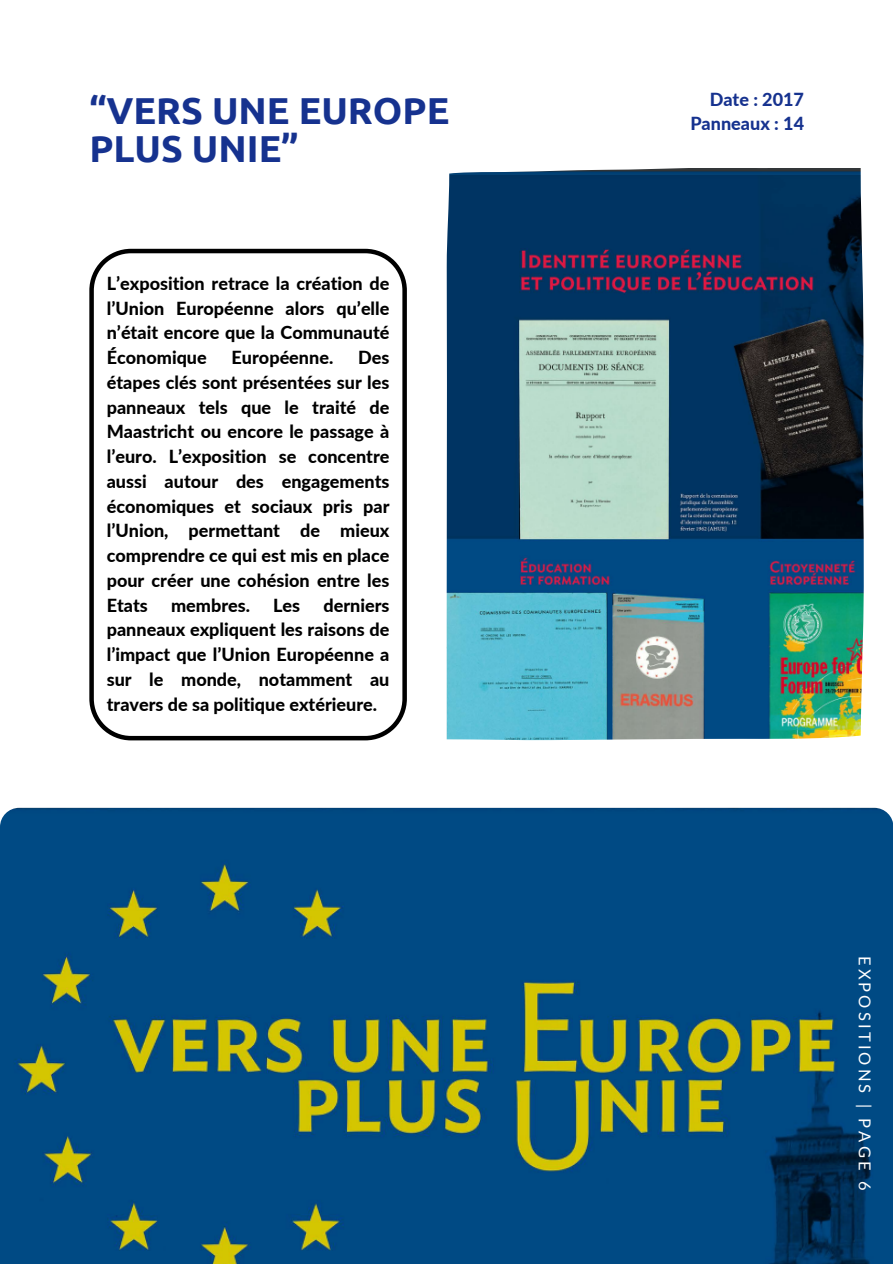
<style>
.page{position:relative;width:893px;height:1264px;background:#fff}
.page>*{position:absolute;margin:0;border:0;box-sizing:border-box;transform-origin:0 0}
.t1{font:700 37.5px/38.2px "Ubuntu";color:#16328f}
.t2{font:800 18px/24.8px "Lato";color:#000;text-align:justify}
.t3{font:800 18px/24.8px "Lato";color:#16328f;text-align:right}
.t4{font:16.5px "Lato";letter-spacing:.19em;color:#fff}
</style>
<div class="page">
<svg style="left:89px;top:249px;width:318px;height:491px"></svg>
<img style="left:446px;top:169px;width:417px;height:571px">
<img style="left:0;top:807px;width:892px;height:456px">
<h1 class="t1" style="left:89px;top:91px;width:361px">“VERS UNE EUROPE<br>PLUS UNIE”</h1>
<p class="t2" style="left:107px;top:270px;width:284px">L’exposition retrace la création de l’Union Européenne alors qu’elle n’était encore que la Communauté Économique</p>
<p class="t2" style="left:232px;top:345px;width:103px">Européenne.</p>
<p class="t2" style="left:107px;top:345px;width:284px;text-indent:251px">Des étapes clés sont présentées sur les panneaux tels que le traité de Maastricht ou encore le passage à l’euro. L’exposition se concentre aussi autour des engagements économiques et sociaux pris par l’Union, permettant de mieux comprendre ce qui est mis en place pour créer une cohésion entre les Etats</p>
<p class="t2" style="left:107px;top:592px;width:284px;text-indent:217px">derniers panneaux expliquent les raisons de l’impact que l’Union Européenne a sur le monde, notamment au travers de sa politique extérieure.</p>
<p class="t2" style="left:171px;top:592px;width:80px">membres.</p>
<p class="t2" style="left:273px;top:592px;width:28px">Les</p>
<p class="t3" style="left:690px;top:86px;width:115px">Date : 2017<br>Panneaux : 14</p>
<p class="t4" style="left:875px;top:955px;width:236px;rotate:90deg">EXPOSITIONS | PAGE 6</p>
</div>
